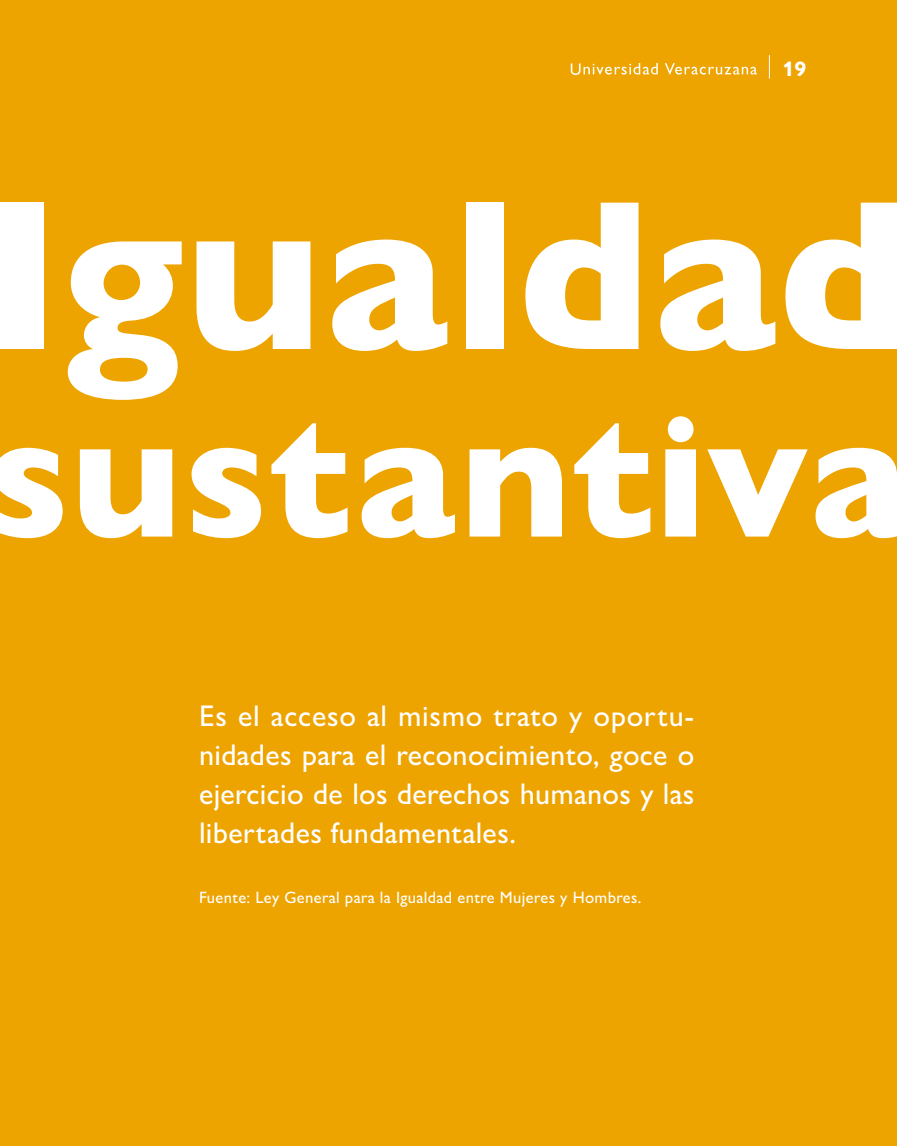
<style>
.page{position:relative;width:897px;height:1146px;background:#fff}
.page>*{position:absolute;margin:0;border:0;box-sizing:border-box;transform-origin:0 0}
.t1{font:800 214.5px "Gill Sans Nova";letter-spacing:.01em;color:#fff}
.t2{font:800 174px "Gill Sans Nova";letter-spacing:.01em;color:#fff}
.t3{font:500 30px/39px "Gill Sans Nova";letter-spacing:.01em;color:#fff;text-align:justify}
.t4{font:700 21px "Gill Sans Nova";color:#fff}
.t5{font:500 16.5px "Gill Sans Nova";letter-spacing:.02em;color:#fff}
</style>
<div class="page">
<div style="left:0;top:0;width:897px;height:1145px;background:#eda300"></div>
<svg style="left:769px;top:55px;width:1px;height:23px"></svg>
<svg style="left:571px;top:63px;width:87px;height:12px"></svg>
<svg style="left:665px;top:63px;width:92px;height:12px"></svg>
<p class="t4" style="left:782px;top:56px;width:25px">19</p>
<p class="t1" style="left:-15px;top:142px;width:926px">Igualdad</p>
<p class="t2" style="left:-15px;top:368px;width:925px">sustantiva</p>
<p class="t3" style="left:199px;top:696px;width:497px">Es el acceso al mismo trato y oportu&shy;nidades para el reconocimiento, goce o ejercicio de los derechos humanos y las libertades fundamentales.</p>
<p class="t5" style="left:199px;top:887px;width:444px">Fuente: Ley General para la Igualdad entre Mujeres y Hombres.</p>
</div>
